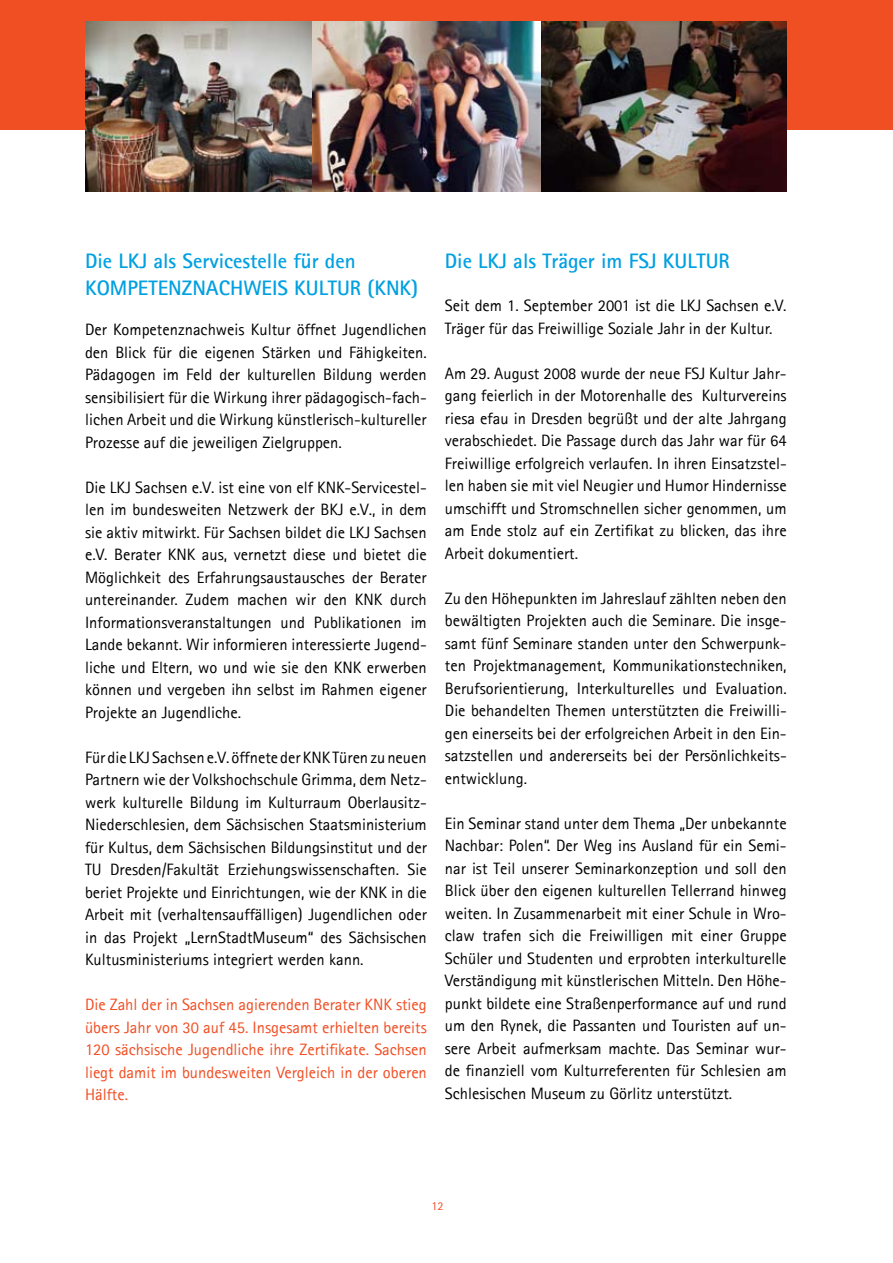
<style>
.page{position:relative;width:893px;height:1263px;background:#fff}
.page>*{position:absolute;margin:0;border:0;box-sizing:border-box;transform-origin:0 0}
.t1{font:700 21px/27px "Rotis Sans Serif";color:#01a0e1}
.t2{font:16.5px/22.5px "Rotis Sans Serif";color:#000;text-align:justify}
.t3{font:16.5px/22.5px "Rotis Sans Serif";color:#f04e23;text-align:justify}
.t4{font:12px "Rotis Sans Serif";color:#f04e23}
</style>
<div class="page">
<div style="left:0;top:0;width:893px;height:130px;background:#f04e23"></div>
<img style="left:540px;top:21px;width:247px;height:170px">
<img style="left:85px;top:21px;width:455px;height:170px">
<p class="t1" style="left:85px;top:246px;width:335px">Die LKJ als Servicestelle für den<br>KOMPETENZNACHWEIS KULTUR (KNK)</p>
<p class="t2" style="left:85px;top:318px;width:343px">Der Kompetenznachweis Kultur öffnet Jugendlichen den Blick für die eigenen Stärken und Fähigkeiten.<br>Pädagogen im Feld der kulturellen Bildung werden sensibilisiert für die Wirkung ihrer pädagogisch-fach&shy;lichen Arbeit und die Wirkung künstlerisch-kultureller Prozesse auf die jeweiligen Zielgruppen.</p>
<p class="t2" style="left:85px;top:476px;width:343px">Die LKJ Sachsen e.V. ist eine von elf KNK-Servicestel&shy;len im bundesweiten Netzwerk der BKJ e.V., in dem sie aktiv mitwirkt. Für Sachsen bildet die LKJ Sachsen e.V. Berater KNK aus, vernetzt diese und bietet die Möglichkeit des Erfahrungsaustausches der Berater untereinander. Zudem machen wir den KNK durch Informationsveranstaltungen und Publikationen im Lande bekannt. Wir informieren interessierte Jugend&shy;liche und Eltern, wo und wie sie den KNK erwerben können und vergeben ihn selbst im Rahmen eigener Projekte an Jugendliche.</p>
<p class="t2" style="left:85px;top:746px;width:343px">Für die LKJ Sachsen e.V. öffnete der KNK Türen zu neuen Partnern wie der Volkshochschule Grimma, dem Netz&shy;werk kulturelle Bildung im Kulturraum Oberlausitz-Niederschlesien, dem Sächsischen Staatsministerium für Kultus, dem Sächsischen Bildungsinstitut und der TU Dresden/Fakultät Erziehungswissenschaften. Sie beriet Projekte und Einrichtungen, wie der KNK in die Arbeit mit (verhaltensauffälligen) Jugendlichen oder in das Projekt „LernStadtMuseum“ des Sächsischen Kultusministeriums integriert werden kann.</p>
<p class="t3" style="left:85px;top:993px;width:343px">Die Zahl der in Sachsen agierenden Berater KNK stieg übers Jahr von 30 auf 45. Insgesamt erhielten bereits 120 sächsische Jugendliche ihre Zertifikate. Sachsen liegt damit im bundesweiten Vergleich in der oberen Hälfte.</p>
<p class="t1" style="left:445px;top:246px;width:286px">Die LKJ als Träger im FSJ KULTUR</p>
<p class="t2" style="left:445px;top:294px;width:343px">Seit dem 1. September 2001 ist die LKJ Sachsen e.V.<br>Träger für das Freiwillige Soziale Jahr in der Kultur.</p>
<p class="t2" style="left:445px;top:362px;width:343px">Am 29. August 2008 wurde der neue FSJ Kultur Jahr&shy;gang feierlich in der Motorenhalle des Kulturvereins riesa efau in Dresden begrüßt und der alte Jahrgang verabschiedet. Die Passage durch das Jahr war für 64<br>Freiwillige erfolgreich verlaufen. In ihren Einsatzstel&shy;len haben sie mit viel Neugier und Humor Hindernisse umschifft und Stromschnellen sicher genommen, um am Ende stolz auf ein Zertifikat zu blicken, das ihre Arbeit dokumentiert.</p>
<p class="t2" style="left:445px;top:587px;width:343px">Zu den Höhepunkten im Jahreslauf zählten neben den bewältigten Projekten auch die Seminare. Die insge&shy;samt fünf Seminare standen unter den Schwerpunk&shy;ten Projektmanagement, Kommunikationstechniken, Berufsorientierung, Interkulturelles und Evaluation.<br>Die behandelten Themen unterstützten die Freiwilli&shy;gen einerseits bei der erfolgreichen Arbeit in den Ein&shy;satzstellen und andererseits bei der Persönlichkeits&shy;entwicklung.</p>
<p class="t2" style="left:445px;top:812px;width:343px">Ein Seminar stand unter dem Thema „Der unbekannte Nachbar: Polen“. Der Weg ins Ausland für ein Semi&shy;nar ist Teil unserer Seminarkonzeption und soll den Blick über den eigenen kulturellen Tellerrand hinweg weiten. In Zusammenarbeit mit einer Schule in Wro&shy;claw trafen sich die Freiwilligen mit einer Gruppe Schüler und Studenten und erprobten interkulturelle Verständigung mit künstlerischen Mitteln. Den Höhe&shy;punkt bildete eine Straßenperformance auf und rund um den Rynek, die Passanten und Touristen auf un&shy;sere Arbeit aufmerksam machte. Das Seminar wur&shy;de finanziell vom Kulturreferenten für Schlesien am Schlesischen Museum zu Görlitz unterstützt.</p>
<p class="t4" style="left:432px;top:1198px;width:13px">12</p>
</div>
